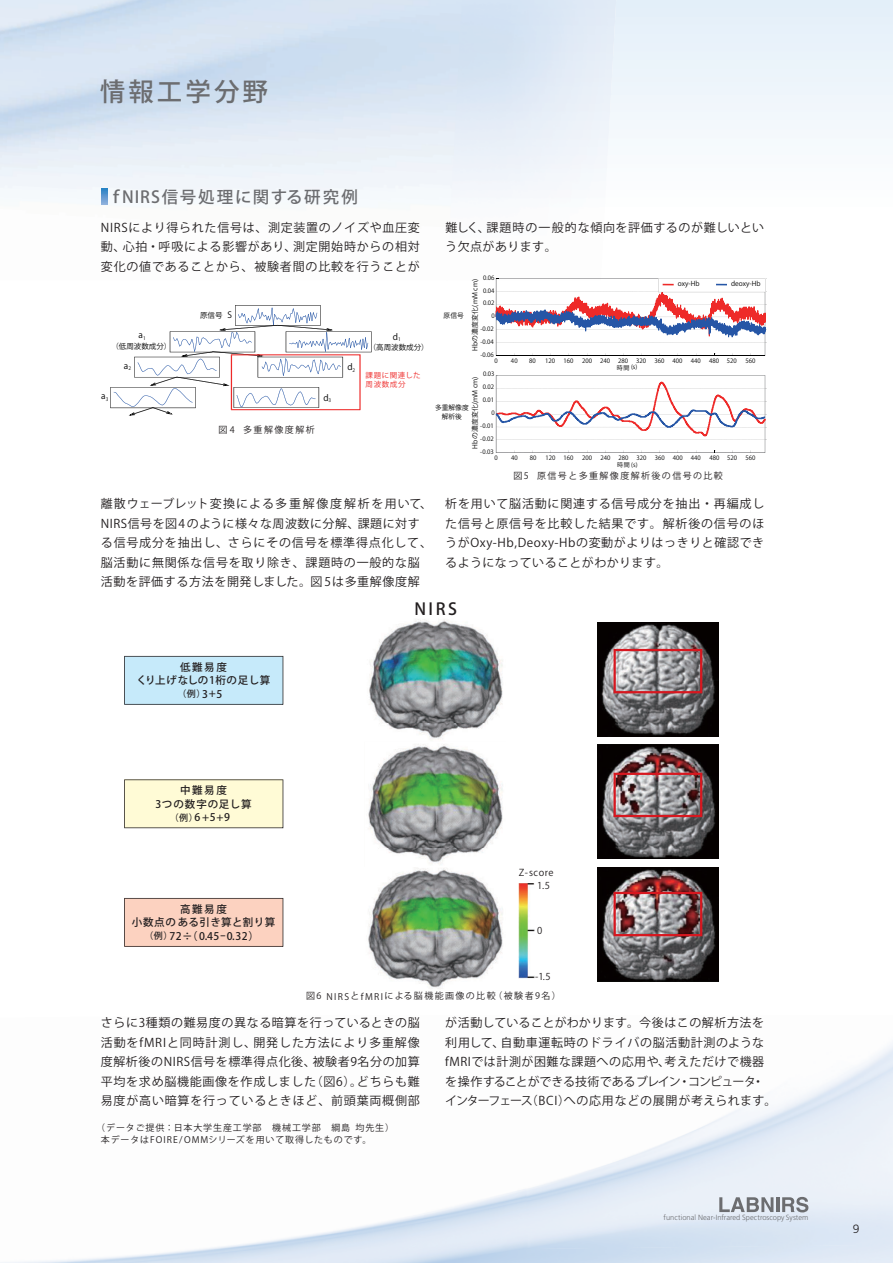
<style>
.page{position:relative;width:893px;height:1263px;background:#fff}
.page>*{position:absolute;margin:0;border:0;box-sizing:border-box;transform-origin:0 0}
.t1{font:500 25.5px "Koz Go Pro";letter-spacing:.12em;color:#6c6d70}
.t2{font:500 16.5px "Koz Go Pro";letter-spacing:.095em;color:#6c6d70}
.t3{font:500 16.5px "Koz Go Pro";color:#231f20}
.t4{font:12px/19.5px "Koz Go Pro";letter-spacing:.05em;color:#231f20;text-align:justify}
.t5{font:300 12px "Frutiger";color:#231f20}
.t6{font:500 10.5px/13.5px "Koz Go Pro";letter-spacing:.055em;color:#231f20;text-align:center}
.t7{font:500 10.5px "Koz Go Pro";letter-spacing:.075em;color:#231f20}
.t8{font:9.45px/12.6px "Koz Go Pro";letter-spacing:.055em;color:#231f20}
.t9{font:9px/12px "Koz Go Pro";letter-spacing:.095em;color:#231f20}
.t10{font:9px "Koz Go Pro";letter-spacing:.155em;color:#231f20}
.t11{font:500 9px "Koz Go Pro";color:#231f20}
.t12{font:8.7px "Koz Go Pro";color:#030303}
.t13{font:300 7.5px "Frutiger";color:#6c6d70}
.t14{font:7.5px "Koz Go Pro";color:#030303}
.t15{font:7.5px/9px "Koz Go Pro";letter-spacing:.08em;color:#ee2a29}
.t16{font:6.75px "Koz Go Pro";letter-spacing:.04em;color:#030303}
.t17{font:6.75px/9.1px "Koz Go Pro";color:#030303;text-align:center}
.t18{font:6px "Koz Go Pro";letter-spacing:.005em;color:#030303}
.s1{font-size:8.7px}
.s2{font-size:10.5px}
.s3{font-size:9px}
</style>
<div class="page">
<svg style="left:616px;top:0;width:277px;height:279px"></svg>
<img style="left:0;top:0;width:447px;height:205px">
<img style="left:368px;top:619px;width:135px;height:370px">
<img style="left:368px;top:848px;width:135px;height:18px">
<svg style="left:101px;top:189px;width:7px;height:15px"></svg>
<svg style="left:719px;top:1197px;width:54px;height:15px"></svg>
<hr style="left:776px;top:1197px;width:3px;height:15px;background:#6c6d70">
<svg style="left:782px;top:1197px;width:26px;height:15px"></svg>
<svg style="left:110px;top:305px;width:261px;height:111px"></svg>
<svg style="left:496px;top:375px;width:270px;height:78px"></svg>
<svg style="left:496px;top:278px;width:270px;height:78px"></svg>
<svg style="left:124px;top:656px;width:159px;height:49px;background:#c0e2f2"></svg>
<svg style="left:124px;top:779px;width:159px;height:49px;background:#f7f3cf"></svg>
<div style="left:124px;top:898px;width:159px;height:49px;background:#fcd2c0"></div>
<img style="left:368px;top:724px;width:135px;height:18px">
<img style="left:519px;top:883px;width:15px;height:95px">
<img style="left:598px;top:622px;width:120px;height:114px">
<img style="left:598px;top:745px;width:120px;height:114px">
<img style="left:598px;top:867px;width:120px;height:114px">
<svg style="left:613px;top:649px;width:89px;height:44px;background:#aa9094"></svg>
<svg style="left:613px;top:773px;width:89px;height:44px;background:#9c7d80"></svg>
<svg style="left:613px;top:892px;width:89px;height:44px;background:#9b7376"></svg>
<h1 class="t1" style="left:100px;top:75px;width:170px">情報工学分野</h1>
<h2 class="t2" style="left:108px;top:186px;width:251px">ｆNIRS信号処理に関する研究例</h2>
<p class="t4" style="left:101px;top:218px;width:321px">NIRSにより得られた信号は、測定装置のノイズや血圧変動、心拍・呼吸による影響があり、測定開始時からの相対変化の値であることから、被験者間の比較を行うことが</p>
<p class="t4" style="left:445px;top:218px;width:320px">難しく、課題時の一般的な傾向を評価するのが難しいという欠点があります。</p>
<p class="t12" style="left:138px;top:329px;width:9px">a<sub>1</sub></p>
<p class="t14" style="left:111px;top:342px;width:62px">（低周波数成分）</p>
<p class="t14" style="left:200px;top:310px;width:33px">原信号 <span class="s1">S</span></p>
<p class="t12" style="left:393px;top:331px;width:9px">d<sub>1</sub></p>
<p class="t14" style="left:369px;top:342px;width:62px">（高周波数成分）</p>
<p class="t17" style="left:444px;top:311px;width:22px">原信号</p>
<p class="t18" style="left:483px;top:274px;width:13px">0.06</p>
<p class="t16" style="left:471px;top:351px;width:73px;rotate:-90deg">Hbの濃度変化(mM cm)</p>
<p class="t18" style="left:483px;top:286px;width:13px">0.04</p>
<p class="t18" style="left:483px;top:299px;width:13px">0.02</p>
<p class="t18" style="left:491px;top:312px;width:5px">0</p>
<p class="t18" style="left:480px;top:325px;width:15px">-0.02</p>
<p class="t18" style="left:480px;top:338px;width:15px">-0.04</p>
<p class="t17" style="left:678px;top:279px;width:23px">oxy-Hb</p>
<p class="t17" style="left:731px;top:280px;width:31px">deoxy-Hb</p>
<p class="t12" style="left:124px;top:360px;width:9px">a<sub>2</sub></p>
<p class="t12" style="left:347px;top:361px;width:9px">d<sub>2</sub></p>
<p class="t12" style="left:101px;top:390px;width:9px">a<sub>3</sub></p>
<p class="t12" style="left:323px;top:392px;width:9px">d<sub>3</sub></p>
<p class="t10" style="left:219px;top:424px;width:98px">図4 多重解像度解析</p>
<p class="t15" style="left:366px;top:371px;width:56px">課題に関連した周波数成分</p>
<p class="t18" style="left:480px;top:351px;width:15px">-0.06</p>
<p class="t18" style="left:494px;top:357px;width:5px">0</p>
<p class="t18" style="left:511px;top:357px;width:8px">40</p>
<p class="t18" style="left:529px;top:357px;width:8px">80</p>
<p class="t18" style="left:545px;top:357px;width:11px">120</p>
<p class="t18" style="left:563px;top:357px;width:11px">160</p>
<p class="t18" style="left:582px;top:357px;width:11px">200</p>
<p class="t18" style="left:600px;top:357px;width:11px">240</p>
<p class="t18" style="left:618px;top:357px;width:11px">280</p>
<p class="t18" style="left:636px;top:357px;width:11px">320</p>
<p class="t18" style="left:654px;top:357px;width:11px">360</p>
<p class="t18" style="left:673px;top:357px;width:11px">400</p>
<p class="t18" style="left:691px;top:357px;width:11px">440</p>
<p class="t18" style="left:709px;top:357px;width:11px">480</p>
<p class="t18" style="left:727px;top:357px;width:11px">520</p>
<p class="t18" style="left:745px;top:357px;width:11px">560</p>
<p class="t18" style="left:617px;top:363px;width:22px">時間 (s)</p>
<p class="t18" style="left:483px;top:370px;width:13px">0.03</p>
<p class="t16" style="left:471px;top:449px;width:73px;rotate:-90deg">Hbの濃度変化(mM cm)</p>
<p class="t18" style="left:483px;top:383px;width:13px">0.02</p>
<p class="t18" style="left:483px;top:396px;width:13px">0.01</p>
<p class="t17" style="left:435px;top:403px;width:35px">多重解像度解析後</p>
<p class="t18" style="left:491px;top:409px;width:5px">0</p>
<p class="t18" style="left:480px;top:422px;width:15px">-0.01</p>
<p class="t18" style="left:480px;top:435px;width:15px">-0.02</p>
<p class="t18" style="left:480px;top:448px;width:15px">-0.03</p>
<p class="t18" style="left:494px;top:453px;width:5px">0</p>
<p class="t18" style="left:511px;top:453px;width:8px">40</p>
<p class="t18" style="left:530px;top:453px;width:8px">80</p>
<p class="t18" style="left:546px;top:453px;width:11px">120</p>
<p class="t18" style="left:564px;top:453px;width:11px">160</p>
<p class="t18" style="left:582px;top:453px;width:11px">200</p>
<p class="t18" style="left:600px;top:453px;width:11px">240</p>
<p class="t18" style="left:619px;top:453px;width:11px">280</p>
<p class="t18" style="left:636px;top:453px;width:11px">320</p>
<p class="t18" style="left:655px;top:453px;width:11px">360</p>
<p class="t18" style="left:673px;top:453px;width:11px">400</p>
<p class="t18" style="left:691px;top:453px;width:11px">440</p>
<p class="t18" style="left:710px;top:453px;width:11px">480</p>
<p class="t18" style="left:727px;top:453px;width:11px">520</p>
<p class="t18" style="left:745px;top:453px;width:11px">560</p>
<p class="t18" style="left:617px;top:461px;width:22px">時間 (s)</p>
<p class="t10" style="left:513px;top:470px;width:211px">図5 原信号と多重解像度解析後の信号の比較</p>
<p class="t4" style="left:101px;top:494px;width:333px;text-align:left">離散ウェーブレット変換による多重解像度解析を用いて、<br>NIRS信号を図4のように様々な周波数に分解、課題に対する信号成分を抽出し、さらにその信号を標準得点化して、脳活動に無関係な信号を取り除き、課題時の一般的な脳活動を評価する方法を開発しました。図5は多重解像度解</p>
<p class="t4" style="left:445px;top:494px;width:321px">析を用いて脳活動に関連する信号成分を抽出・再編成した信号と原信号を比較した結果です。解析後の信号のほうがOxy-Hb,Deoxy-Hbの変動がよりはっきりと確認できるようになっていることがわかります。</p>
<p class="t6" style="left:137px;top:661px;width:135px">低難易度<br>くり上げなしの1桁の足し算</p>
<p class="t11" style="left:177px;top:688px;width:46px">（例）<span class="s2">3+5</span></p>
<h2 class="t3" style="left:414px;top:599px;width:44px">NIRS</h2>
<p class="t6" style="left:180px;top:784px;width:48px">中難易度</p>
<p class="t7" style="left:155px;top:797px;width:98px">3つの数字の足し算</p>
<p class="t6" style="left:170px;top:811px;width:62px"><span class="s3">（例）</span>6+5+9</p>
<p class="t6" style="left:132px;top:903px;width:145px">高難易度<br>小数点のある引き算と割り算<span class="s3">（例）</span>72÷（0.45-0.32）</p>
<p class="t8" style="left:537px;top:866px;width:18px;text-indent:-18px">Z-score<br>1.5</p>
<p class="t8" style="left:537px;top:925px;width:7px">0</p>
<p class="t8" style="left:535px;top:970px;width:17px">-1.5</p>
<p class="t10" style="left:306px;top:990px;width:256px">図6 NIRSとfMRIによる脳機能画像の比較（被験者9名）</p>
<p class="t4" style="left:101px;top:1013px;width:321px">さらに3種類の難易度の異なる暗算を行っているときの脳活動をfMRIと同時計測し、開発した方法により多重解像度解析後のNIRS信号を標準得点化後、被験者9名分の加算平均を求め脳機能画像を作成しました（図6）。どちらも難易度が高い暗算を行っているときほど、前頭葉両概側部</p>
<p class="t4" style="left:445px;top:1013px;width:333px;text-align:left">が活動していることがわかります。今後はこの解析方法を利用して、自動車運転時のドライバの脳活動計測のようなfMRIでは計測が困難な課題への応用や、考えただけで機器を操作することができる技術であるブレイン・コンピュータ・インターフェース（BCI）への応用などの展開が考えられます。</p>
<p class="t9" style="left:101px;top:1122px;width:295px;text-indent:-4px">（データご提供：日本大学生産工学部　機械工学部　綱島　均先生）本データはFOIRE/OMMシリーズを用いて取得したものです。</p>
<p class="t13" style="left:664px;top:1213px;width:146px">functional Near-Infrared Spectroscopy System</p>
<p class="t5" style="left:853px;top:1222px;width:8px">9</p>
</div>
